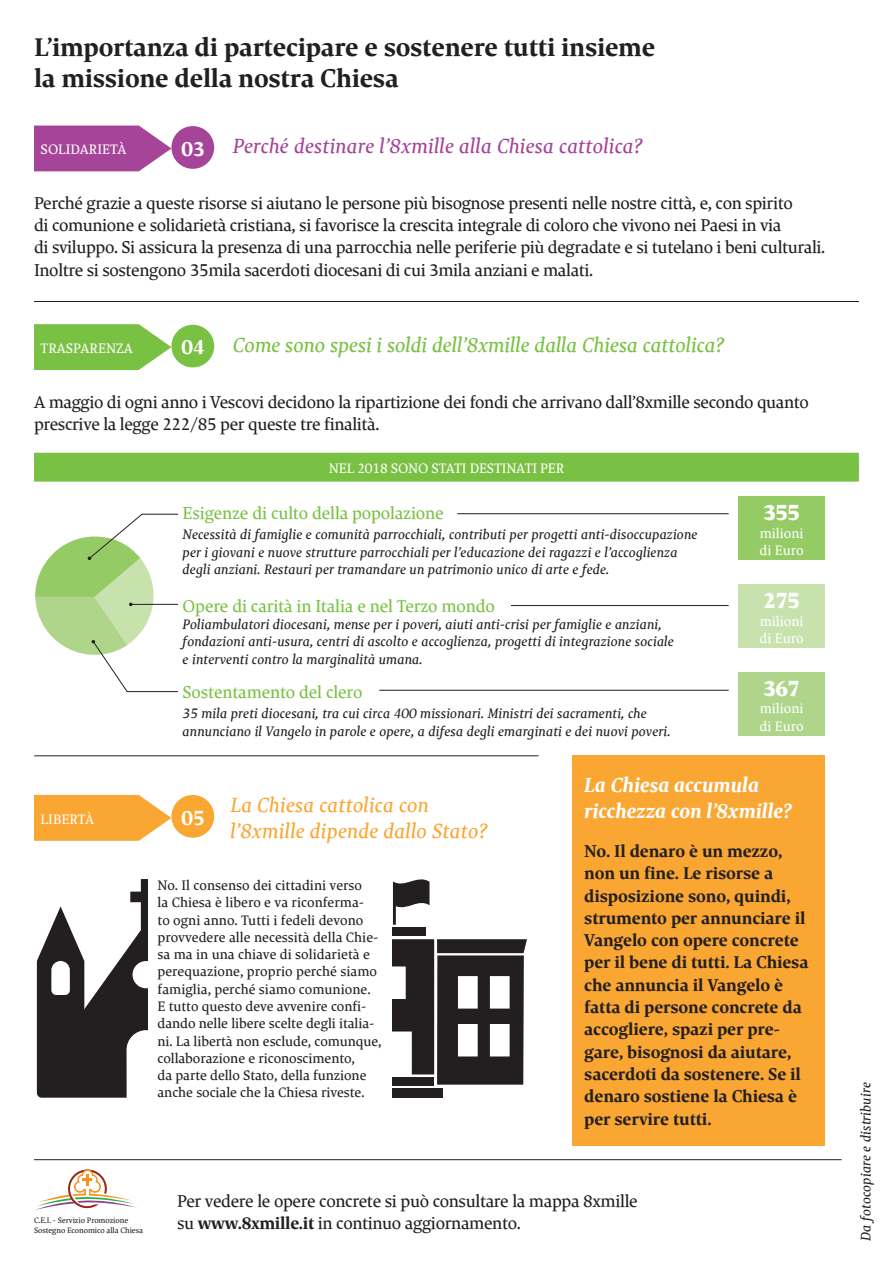
<style>
.page{position:relative;width:893px;height:1263px;background:#fff}
.page>*{position:absolute;margin:0;border:0;box-sizing:border-box;transform-origin:0 0}
.t1{font:700 27px/31.7px "Valleed Aoste Editoria";letter-spacing:-.01em;color:#231f20}
.t2{font:800 23.1px "Valleed Aoste Editoria";letter-spacing:-.015em;color:#fff}
.t3{font:italic 21.6px "Valleed Aoste Editoria";letter-spacing:-.01em;color:#79c142}
.t4{font:italic 21.6px/26px "Valleed Aoste Editoria";color:#faa633}
.t5{font:italic 21.6px "Valleed Aoste Editoria";color:#a54499}
.t6{font:italic 700 21.6px/26px "Valleed Aoste Editoria";letter-spacing:-.015em;color:#fff}
.t7{font:700 21.6px "Valleed Aoste Editoria";color:#fff}
.t8{font:18px/22.4px "Valleed Aoste Editoria";letter-spacing:-.02em;color:#231f20}
.t9{font:700 18px/22.4px "Valleed Aoste Editoria";letter-spacing:-.01em;color:#231f20}
.t10{font:18px "Valleed Aoste Editoria";letter-spacing:-.01em;color:#79c142}
.t11{font:italic 14.4px/17.2px "Valleed Aoste Editoria";color:#231f20}
.t12{font:14.4px/17.2px "Valleed Aoste Editoria";letter-spacing:-.005em;color:#231f20}
.t13{font:14.4px/17.2px "Valleed Aoste Editoria";color:#fff}
.t14{font:8.25px/9.9px "Valleed Aoste Editoria";letter-spacing:-.01em;color:#231f20}
.t15{font:3.45px "Shruti";color:#231f20}
.s1{font-weight:700}
</style>
<div class="page">
<div style="left:738px;top:497px;width:87px;height:63px;background:#94cb64"></div>
<div style="left:738px;top:585px;width:87px;height:63px;background:#c8e2ae"></div>
<div style="left:738px;top:672px;width:87px;height:64px;background:#aed589"></div>
<svg style="left:393px;top:879px;width:36px;height:46px"></svg>
<div style="left:365px;top:927px;width:61px;height:9px;background:#231f20"></div>
<svg style="left:392px;top:939px;width:135px;height:146px"></svg>
<div style="left:349px;top:1088px;width:94px;height:10px;background:#231f20"></div>
<svg style="left:37px;top:879px;width:111px;height:219px;fill:#231f20"></svg>
<div style="left:171px;top:126px;width:43px;height:43px;background:#a54499;border-radius:50%"></div>
<div style="left:171px;top:325px;width:43px;height:42px;background:#79c142;border-radius:50%"></div>
<svg style="left:34px;top:126px;width:137px;height:45px;background:#af59a4"></svg>
<svg style="left:34px;top:324px;width:137px;height:46px;background:#88c858"></svg>
<div style="left:34px;top:453px;width:825px;height:29px;background:#79c142"></div>
<div style="left:573px;top:755px;width:252px;height:391px;background:#faa633"></div>
<div style="left:171px;top:795px;width:43px;height:43px;background:#faa633;border-radius:50%"></div>
<svg style="left:34px;top:795px;width:137px;height:46px;background:#fab04b"></svg>
<div style="left:148px;top:873px;width:243px;height:327px;background:#fff"></div>
<svg style="left:35px;top:1169px;width:102px;height:41px"></svg>
<hr style="left:34px;top:1159px;width:808px;height:1px;background:#231f20">
<hr style="left:34px;top:755px;width:504px;height:1px;background:#231f20">
<hr style="left:34px;top:301px;width:825px;height:1px;background:#231f20">
<svg style="left:35px;top:513px;width:143px;height:179px"></svg>
<hr style="left:457px;top:513px;width:272px;height:1px;background:#231f20">
<hr style="left:379px;top:690px;width:350px;height:1px;background:#231f20">
<hr style="left:511px;top:605px;width:218px;height:1px;background:#231f20">
<h1 class="t1" style="left:34px;top:30px;width:623px">L’importanza di partecipare e sostenere tutti insieme la missione della nostra Chiesa</h1>
<p class="t13" style="left:41px;top:141px;width:87px">SOLIDARIETÀ</p>
<p class="t7" style="left:182px;top:133px;width:25px">03</p>
<p class="t5" style="left:233px;top:131px;width:411px">Perché destinare l’8xmille alla Chiesa cattolica?</p>
<p class="t8" style="left:34px;top:191px;width:793px">Perché grazie a queste risorse si aiutano le persone più bisognose presenti nelle nostre città, e, con spirito<br>di comunione e solidarietà cristiana, si favorisce la crescita integrale di coloro che vivono nei Paesi in via<br>di sviluppo. Si assicura la presenza di una parrocchia nelle periferie più degradate e si tutelano i beni culturali.<br>Inoltre si sostengono 35mila sacerdoti diocesani di cui 3mila anziani e malati.</p>
<p class="t13" style="left:41px;top:339px;width:94px">TRASPARENZA</p>
<p class="t7" style="left:182px;top:332px;width:25px">04</p>
<p class="t3" style="left:233px;top:330px;width:493px">Come sono spesi i soldi dell’8xmille dalla Chiesa cattolica?</p>
<p class="t8" style="left:34px;top:390px;width:776px">A maggio di ogni anno i Vescovi decidono la ripartizione dei fondi che arrivano dall’8xmille secondo quanto prescrive la legge 222/85 per queste tre finalità.</p>
<p class="t13" style="left:41px;top:810px;width:55px">LIBERTÀ</p>
<p class="t13" style="left:329px;top:459px;width:237px">NEL 2018 SONO STATI DESTINATI PER</p>
<p class="t10" style="left:183px;top:501px;width:263px">Esigenze di culto della popolazione</p>
<p class="t11" style="left:183px;top:526px;width:516px">Necessità di famiglie e comunità parrocchiali, contributi per progetti anti-disoccupazione per i giovani e nuove strutture parrocchiali per l’educazione dei ragazzi e l’accoglienza degli anziani. Restauri per tramandare un patrimonio unico di arte e fede.</p>
<p class="t10" style="left:183px;top:593px;width:314px">Opere di carità in Italia e nel Terzo mondo</p>
<p class="t11" style="left:183px;top:615px;width:493px">Poliambulatori diocesani, mense per i poveri, aiuti anti-crisi per famiglie e anziani, fondazioni anti-usura, centri di ascolto e accoglienza, progetti di integrazione sociale e interventi contro la marginalità umana.</p>
<p class="t10" style="left:183px;top:680px;width:181px">Sostentamento del clero</p>
<p class="t11" style="left:183px;top:705px;width:489px">35 mila preti diocesani, tra cui circa 400 missionari. Ministri dei sacramenti, che annunciano il Vangelo in parole e opere, a difesa degli emarginati e dei nuovi poveri.</p>
<p class="t2" style="left:763px;top:496px;width:38px">355</p>
<p class="t13" style="left:760px;top:524px;width:46px">milioni di Euro</p>
<p class="t2" style="left:763px;top:584px;width:38px">275</p>
<p class="t13" style="left:760px;top:612px;width:46px">milioni di Euro</p>
<p class="t2" style="left:763px;top:671px;width:38px">367</p>
<p class="t13" style="left:760px;top:700px;width:46px">milioni di Euro</p>
<p class="t7" style="left:182px;top:802px;width:25px">05</p>
<p class="t4" style="left:230px;top:792px;width:259px">La Chiesa cattolica con l’8xmille dipende dallo Stato?</p>
<p class="t12" style="left:158px;top:876px;width:226px">No. Il consenso dei cittadini verso<br>la Chiesa è libero e va riconferma-<br>to ogni anno. Tutti i fedeli devono provvedere alle necessità della Chie&shy;sa ma in una chiave di solidarietà e perequazione, proprio perché siamo famiglia, perché siamo comunione.<br>E tutto questo deve avvenire confi&shy;dando nelle libere scelte degli italia&shy;ni. La libertà non esclude, comunque, collaborazione e riconoscimento,<br>da parte dello Stato, della funzione anche sociale che la Chiesa riveste.</p>
<p class="t6" style="left:584px;top:771px;width:209px">La Chiesa accumula ricchezza con l’8xmille?</p>
<p class="t9" style="left:584px;top:839px;width:226px">No. Il denaro è un mezzo, non un fine. Le risorse a disposizione sono, quindi, strumento per annunciare il<br>Vangelo con opere concrete per il bene di tutti. La Chiesa che annuncia il Vangelo è fatta di persone concrete da accogliere, spazi per pre&shy;gare, bisognosi da aiutare, sacerdoti da sostenere. Se il denaro sostiene la Chiesa è per servire tutti.</p>
<p class="t14" style="left:34px;top:1216px;width:111px">C.E.I. - Servizio Promozione<br>Sostegno Economico alla Chiesa</p>
<p class="t15" style="left:56px;top:1217px;width:67px">alla Chiesa - Conferenza Episcopale Italiana</p>
<p class="t8" style="left:177px;top:1189px;width:462px">Per vedere le opere concrete si può consultare la mappa 8xmille su <span class="s1">www.8xmille.it</span> in continuo aggiornamento.</p>
<p class="t11" style="left:857px;top:1241px;width:160px;rotate:-90deg">Da fotocopiare e distribuire</p>
</div>
